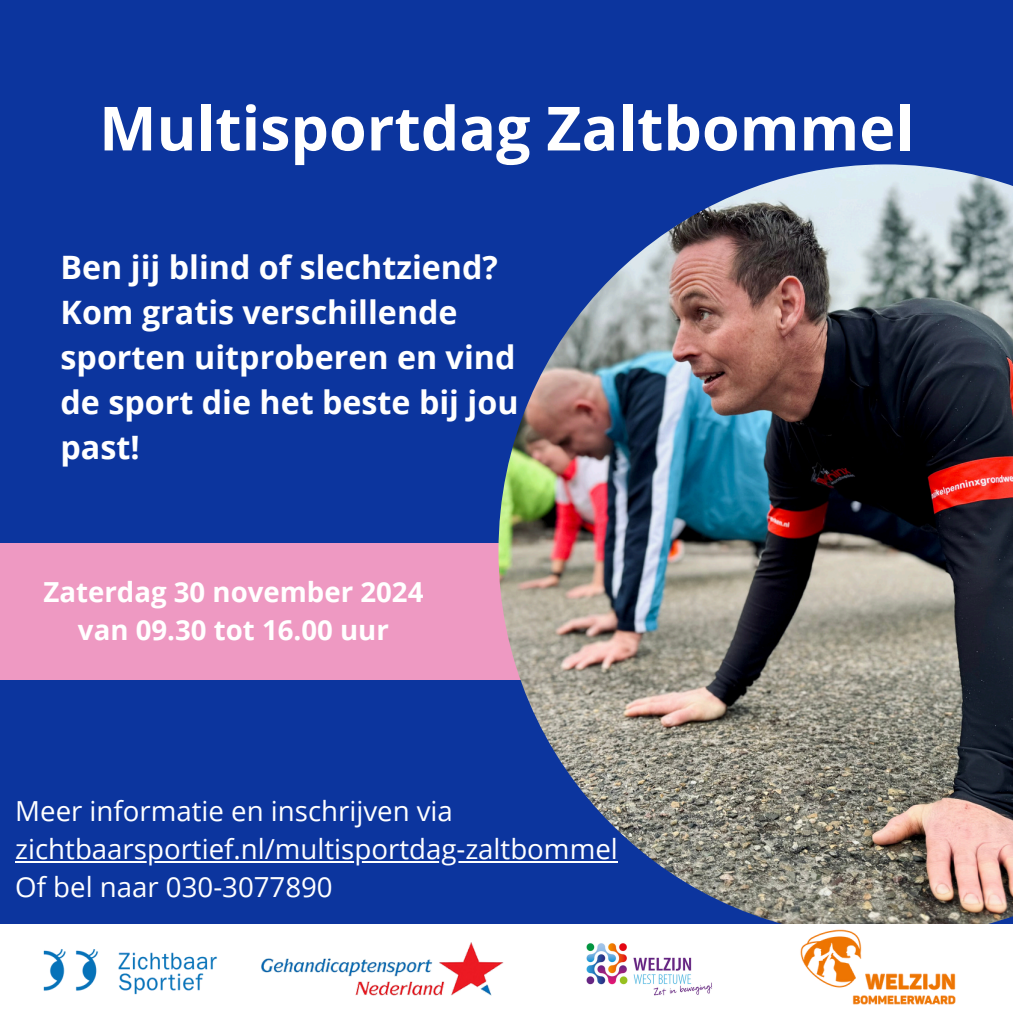
<style>
.page{position:relative;width:1013px;height:1013px;background:#fff}
.page>*{position:absolute;margin:0;border:0;box-sizing:border-box;transform-origin:0 0}
.t1{font:700 60.88px "Open Sans";color:#fff}
.t2{font:700 32.25px/44.9px "Open Sans";color:#fff}
.t3{font:27.62px/38.5px "Open Sans";color:#fff}
.t4{font:700 27.62px/38.5px "Open Sans";color:#fff;text-align:center}
</style>
<div class="page">
<div style="left:0;top:0;width:1012px;height:1012px;background:#0c359e"></div>
<div style="left:0;top:543px;width:723px;height:137px;background:#ee99c2"></div>
<img style="left:498px;top:164px;width:514px;height:760px">
<hr style="left:15px;top:860px;width:603px;height:2px;background:#fff">
<div style="left:0;top:924px;width:1012px;height:88px;background:#fff"></div>
<img style="left:43px;top:949px;width:174px;height:46px">
<img style="left:586px;top:943px;width:126px;height:53px">
<img style="left:800px;top:929px;width:156px;height:76px">
<img style="left:262px;top:942px;width:241px;height:53px">
<h1 class="t1" style="left:99px;top:85px;width:816px">Multisportdag Zaltbommel</h1>
<p class="t2" style="left:61px;top:244px;width:459px">Ben jij blind of slechtziend?<br>Kom gratis verschillende sporten uitproberen en vind de sport die het beste bij jou past!</p>
<h3 class="t4" style="left:43px;top:572px;width:381px">Zaterdag 30 november 2024 van 09.30 tot 16.00 uur</h3>
<p class="t3" style="left:15px;top:790px;width:439px">Meer informatie en inschrijven via</p>
<p class="t3" style="left:15px;top:829px;width:604px">zichtbaarsportief.nl/multisportdag-zaltbommel<br>Of bel naar 030-3077890</p>
</div>
